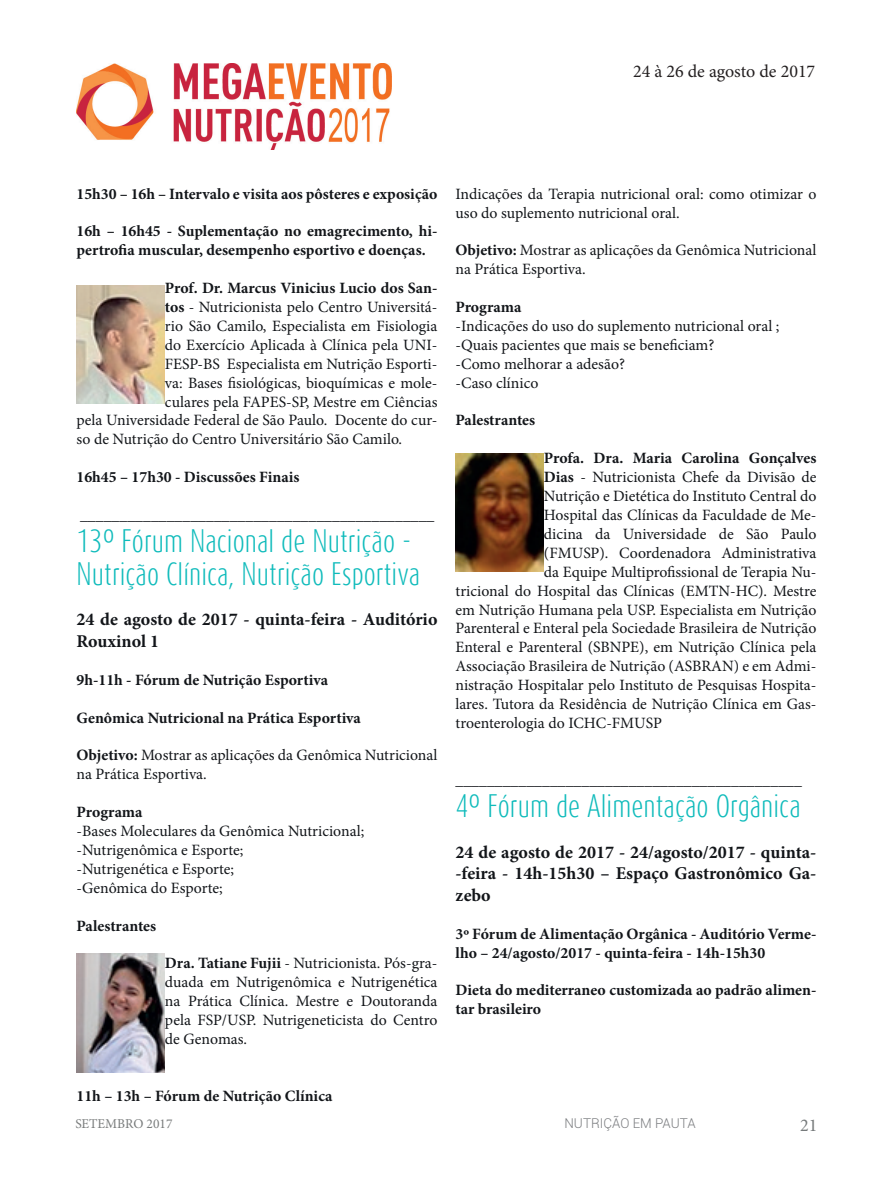
<style>
.page{position:relative;width:893px;height:1191px;background:#fff}
.page>*{position:absolute;margin:0;border:0;box-sizing:border-box;transform-origin:0 0}
.t1{font:300 27px/32.4px "Dax Compact";color:#0fbbbb}
.t2{font:700 18px/21.6px "Minion Pro";color:#121519}
.t3{font:18px "Minion Pro";color:#231f20}
.t4{font:18px "Minion Pro";color:#767a7b}
.t5{font:15.75px/18.9px "Minion Pro";color:#121519}
.t6{font:700 15.75px/18.9px "Minion Pro";color:#121519}
.t7{font:300 13.5px "Roboto";color:#7b7d80}
.t8{font:13.5px "Minion Pro";color:#787b7b}
.s1{font-weight:700}
</style>
<div class="page">
<img style="left:77px;top:285px;width:88px;height:119px">
<img style="left:77px;top:954px;width:88px;height:118px">
<img style="left:455px;top:453px;width:89px;height:119px">
<img style="left:77px;top:63px;width:315px;height:86px">
<p class="t3" style="left:633px;top:59px;width:184px">24 à 26 de agosto de 2017</p>
<p class="t6" style="left:77px;top:184px;width:362px">15h30 – 16h – Intervalo e visita aos pôsteres e exposição</p>
<p class="t6" style="left:77px;top:222px;width:362px">16h – 16h45 - Suplementação no emagrecimento, hi&shy;pertrofia muscular, desempenho esportivo e doenças.</p>
<p class="t6" style="left:165px;top:278px;width:274px">Prof. Dr. Marcus Vinicius Lucio dos San-</p>
<p class="t5" style="left:165px;top:298px;width:274px"><span class="s1">tos</span> - Nutricionista pelo Centro Universitá-</p>
<p class="t5" style="left:165px;top:316px;width:274px">rio São Camilo, Especialista em Fisiologia</p>
<p class="t5" style="left:165px;top:335px;width:274px">do Exercício Aplicada à Clínica pela UNI-</p>
<p class="t5" style="left:165px;top:354px;width:274px">FESP-BS Especialista em Nutrição Esporti-</p>
<p class="t5" style="left:165px;top:373px;width:274px">va: Bases fisiológicas, bioquímicas e mole-</p>
<p class="t5" style="left:165px;top:392px;width:274px">culares pela FAPES-SP, Mestre em Ciências</p>
<p class="t5" style="left:77px;top:411px;width:362px">pela Universidade Federal de São Paulo. Docente do cur-</p>
<p class="t5" style="left:77px;top:430px;width:327px">so de Nutrição do Centro Universitário São Camilo.</p>
<p class="t6" style="left:77px;top:467px;width:224px">16h45 – 17h30 - Discussões Finais</p>
<p class="t5" style="left:80px;top:505px;width:356px">_____________________________________________</p>
<h1 class="t1" style="left:77px;top:524px;width:345px">13º Fórum Nacional de Nutrição -<br>Nutrição Clínica, Nutrição Esportiva</h1>
<p class="t2" style="left:77px;top:608px;width:362px">24 de agosto de 2017 - quinta-feira - Auditório<br>Rouxinol 1</p>
<p class="t6" style="left:77px;top:670px;width:253px">9h-11h - Fórum de Nutrição Esportiva</p>
<p class="t6" style="left:77px;top:708px;width:286px">Genômica Nutricional na Prática Esportiva</p>
<p class="t5" style="left:77px;top:746px;width:362px"><span class="s1">Objetivo:</span> Mostrar as aplicações da Genômica Nutricional na Prática Esportiva.</p>
<p class="t6" style="left:77px;top:802px;width:68px">Programa</p>
<p class="t5" style="left:77px;top:821px;width:289px">-Bases Moleculares da Genômica Nutricional; -Nutrigenômica e Esporte;<br>-Nutrigenética e Esporte;<br>-Genômica do Esporte;</p>
<p class="t6" style="left:77px;top:916px;width:81px">Palestrantes</p>
<p class="t5" style="left:165px;top:954px;width:274px;text-align:justify"><span class="s1">Dra. Tatiane Fujii</span> - Nutricionista. Pós-gra&shy;duada em Nutrigenômica e Nutrigenética na Prática Clínica. Mestre e Doutoranda pela FSP/USP. Nutrigeneticista do Centro de Genomas.</p>
<p class="t5" style="left:455px;top:184px;width:362px">Indicações da Terapia nutricional oral: como otimizar o uso do suplemento nutricional oral.</p>
<p class="t5" style="left:455px;top:241px;width:362px"><span class="s1">Objetivo:</span> Mostrar as aplicações da Genômica Nutricional na Prática Esportiva.</p>
<p class="t6" style="left:455px;top:297px;width:68px">Programa</p>
<p class="t5" style="left:455px;top:316px;width:326px">-Indicações do uso do suplemento nutricional oral ; -Quais pacientes que mais se beneficiam?<br>-Como melhorar a adesão?<br>-Caso clínico</p>
<p class="t6" style="left:455px;top:411px;width:81px">Palestrantes</p>
<p class="t6" style="left:544px;top:448px;width:274px">Profa. Dra. Maria Carolina Gonçalves</p>
<p class="t5" style="left:544px;top:468px;width:274px"><span class="s1">Dias</span> - Nutricionista Chefe da Divisão de</p>
<p class="t5" style="left:544px;top:487px;width:274px">Nutrição e Dietética do Instituto Central do</p>
<p class="t5" style="left:544px;top:505px;width:274px">Hospital das Clínicas da Faculdade de Me-</p>
<p class="t5" style="left:544px;top:524px;width:274px">dicina da Universidade de São Paulo</p>
<p class="t5" style="left:544px;top:543px;width:274px">(FMUSP). Coordenadora Administrativa</p>
<p class="t5" style="left:544px;top:562px;width:274px">da Equipe Multiprofissional de Terapia Nu-</p>
<p class="t5" style="left:455px;top:581px;width:362px">tricional do Hospital das Clínicas (EMTN-HC). Mestre</p>
<p class="t5" style="left:455px;top:600px;width:362px">em Nutrição Humana pela USP. Especialista em Nutrição</p>
<p class="t5" style="left:455px;top:619px;width:362px">Parenteral e Enteral pela Sociedade Brasileira de Nutrição</p>
<p class="t5" style="left:455px;top:638px;width:362px">Enteral e Parenteral (SBNPE), em Nutrição Clínica pela</p>
<p class="t5" style="left:455px;top:657px;width:362px">Associação Brasileira de Nutrição (ASBRAN) e em Admi-</p>
<p class="t5" style="left:455px;top:676px;width:362px">nistração Hospitalar pelo Instituto de Pesquisas Hospita-</p>
<p class="t5" style="left:455px;top:694px;width:362px">lares. Tutora da Residência de Nutrição Clínica em Gas-</p>
<p class="t5" style="left:455px;top:713px;width:208px">troenterologia do ICHC-FMUSP</p>
<p class="t5" style="left:455px;top:770px;width:348px">____________________________________________</p>
<h1 class="t1" style="left:455px;top:789px;width:347px">4º Fórum de Alimentação Orgânica</h1>
<p class="t2" style="left:455px;top:841px;width:362px;text-align:justify">24 de agosto de 2017 - 24/agosto/2017 - quinta--feira - 14h-15h30 – Espaço Gastronômico Ga&shy;zebo</p>
<p class="t6" style="left:455px;top:924px;width:362px">3º Fórum de Alimentação Orgânica - Auditório Verme&shy;lho – 24/agosto/2017 - quinta-feira - 14h-15h30</p>
<p class="t6" style="left:455px;top:980px;width:362px">Dieta do mediterraneo customizada ao padrão alimen&shy;tar brasileiro</p>
<p class="t6" style="left:77px;top:1086px;width:258px">11h – 13h – Fórum de Nutrição Clínica</p>
<p class="t8" style="left:75px;top:1114px;width:99px">SETEMBRO 2017</p>
<p class="t7" style="left:564px;top:1114px;width:133px">NUTRIÇÃO EM PAUTA</p>
<p class="t4" style="left:800px;top:1113px;width:19px">21</p>
</div>
